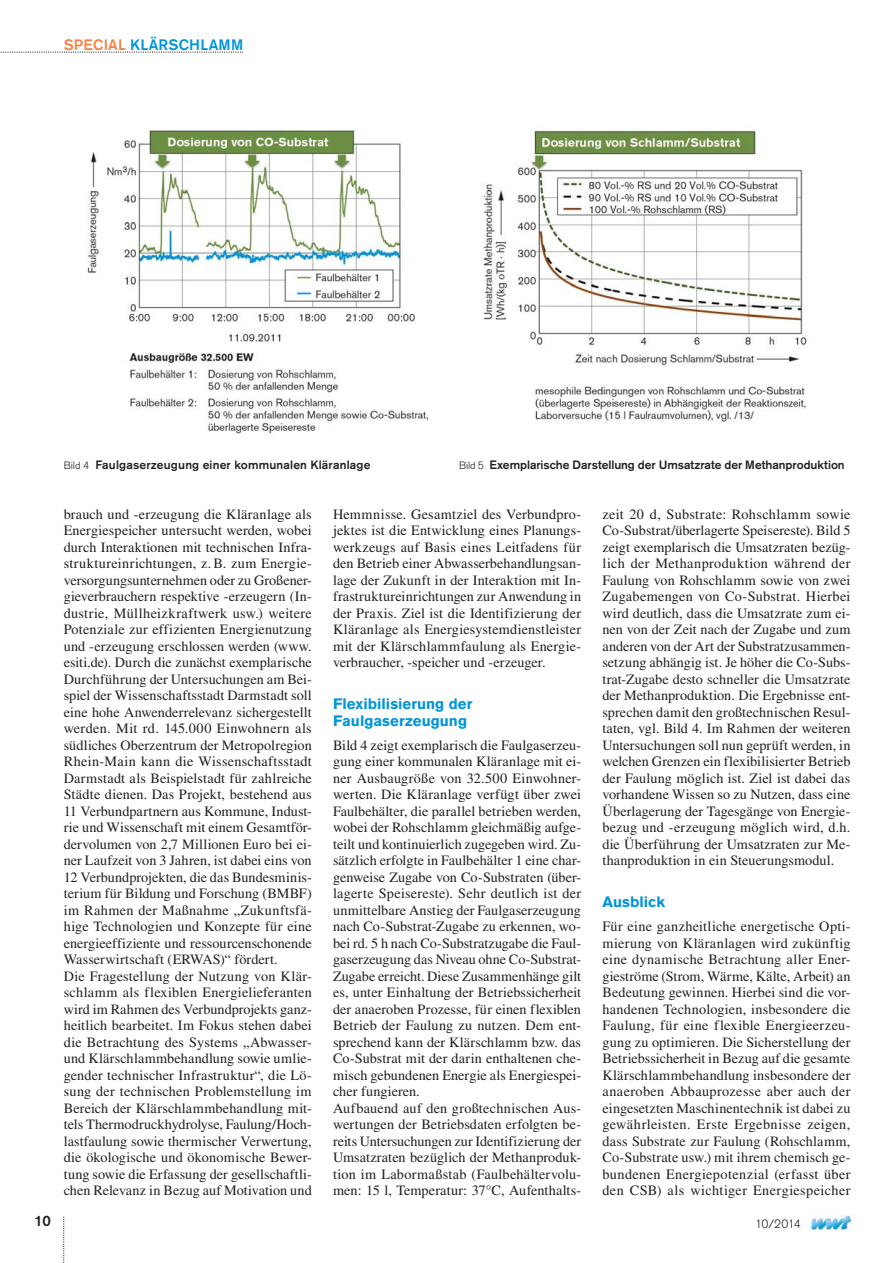
<style>
.page{position:relative;width:893px;height:1263px;background:#fff}
.page>*{position:absolute;margin:0;border:0;box-sizing:border-box;transform-origin:0 0}
.t1{font:700 15px/16.5px "Akzidenz Grotesk BQ";color:#0095d9}
.t2{font:500 15px "Akzidenz Grotesk BQ";letter-spacing:.015em;color:#0095d9}
.t3{font:500 15px "Akzidenz Grotesk BQ";color:#231f20}
.t4{font:14.25px/16.5px "Times LT Std";letter-spacing:.005em;color:#231f20;text-align:justify}
.t5{font:500 12px "Akzidenz Grotesk BQ";color:#231f20}
.t6{font:300 12px "Akzidenz Grotesk BQ";letter-spacing:-.045em;color:#231f20}
.s1{color:#f58345}
.s2{font-weight:300;font-size:10.5px}
</style>
<div class="page">
<svg style="left:0;top:52px;width:243px;height:1px"></svg>
<svg style="left:63px;top:1217px;width:1px;height:46px"></svg>
<img style="left:810px;top:1214px;width:42px;height:17px">
<img style="left:87px;top:130px;width:328px;height:212px">
<img style="left:483px;top:130px;width:324px;height:292px">
<img style="left:129px;top:353px;width:299px;height:81px">
<p class="t2" style="left:64px;top:39px;width:181px"><span class="s1">SPECIAL</span> KLÄRSCHLAMM</p>
<p class="t5" style="left:64px;top:461px;width:308px"><span class="s2">Bild 4</span> Faulgaserzeugung einer kommunalen Kläranlage</p>
<p class="t5" style="left:459px;top:461px;width:387px"><span class="s2">Bild 5</span> Exemplarische Darstellung der Umsatzrate der Methanproduktion</p>
<p class="t3" style="left:35px;top:1215px;width:18px">10</p>
<p class="t4" style="left:64px;top:507px;width:250px;text-align:left">brauch und -erzeugung die Kläranlage als Energiespeicher untersucht werden, wobei durch Interaktionen mit technischen Infra&shy;struktureinrichtungen, z. B. zum Energie&shy;versorgungsunternehmen oder zu Großener&shy;gieverbrauchern respektive -erzeugern (In&shy;dustrie, Müllheizkraftwerk usw.) weitere Potenziale zur effizienten Energienutzung und -erzeugung erschlossen werden (www. esiti.de). Durch die zunächst exemplarische Durchführung der Untersuchungen am Bei&shy;spiel der Wissenschaftsstadt Darmstadt soll eine hohe Anwenderrelevanz sichergestellt werden. Mit rd. 145.000 Einwohnern als südliches Oberzentrum der Metropolregion Rhein-Main kann die Wissenschaftsstadt Darmstadt als Beispielstadt für zahlreiche Städte dienen. Das Projekt, bestehend aus 11 Verbundpartnern aus Kommune, Indust&shy;rie und Wissenschaft mit einem Gesamtför&shy;dervolumen von 2,7 Millionen Euro bei ei&shy;ner Laufzeit von 3 Jahren, ist dabei eins von 12 Verbundprojekten, die das Bundesminis&shy;terium für Bildung und Forschung (BMBF) im Rahmen der Maßnahme „Zukunftsfä&shy;hige Technologien und Konzepte für eine energieeffiziente und ressourcenschonende Wasserwirtschaft (ERWAS)“ fördert.<br>Die Fragestellung der Nutzung von Klär&shy;schlamm als flexiblen Energielieferanten wird im Rahmen des Verbundprojekts ganz&shy;heitlich bearbeitet. Im Fokus stehen dabei die Betrachtung des Systems „Abwasser&shy;und Klärschlammbehandlung sowie umlie&shy;gender technischer Infrastruktur“, die Lö&shy;sung der technischen Problemstellung im Bereich der Klärschlammbehandlung mit&shy;tels Thermodruckhydrolyse, Faulung/Hoch&shy;lastfaulung sowie thermischer Verwertung, die ökologische und ökonomische Bewer&shy;tung sowie die Erfassung der gesellschaftli&shy;chen Relevanz in Bezug auf Motivation und</p>
<p class="t4" style="left:333px;top:507px;width:250px">Hemmnisse. Gesamtziel des Verbundpro&shy;jektes ist die Entwicklung eines Planungs&shy;werkzeugs auf Basis eines Leitfadens für den Betrieb einer Abwasserbehandlungsan&shy;lage der Zukunft in der Interaktion mit In&shy;frastruktureinrichtungen zur Anwendung in der Praxis. Ziel ist die Identifizierung der Kläranlage als Energiesystemdienstleister mit der Klärschlammfaulung als Energie&shy;verbraucher, -speicher und -erzeuger.</p>
<p class="t1" style="left:333px;top:697px;width:141px">Flexibilisierung der<br>Faulgaserzeugung</p>
<p class="t4" style="left:333px;top:738px;width:250px;text-align:left">Bild 4 zeigt exemplarisch die Faulgaserzeu&shy;gung einer kommunalen Kläranlage mit ei&shy;ner Ausbaugröße von 32.500 Einwohner&shy;werten. Die Kläranlage verfügt über zwei Faulbehälter, die parallel betrieben werden, wobei der Rohschlamm gleichmäßig aufge&shy;teilt und kontinuierlich zugegeben wird. Zu&shy;sätzlich erfolgte in Faulbehälter 1 eine char&shy;genweise Zugabe von Co-Substraten (über&shy;lagerte Speisereste). Sehr deutlich ist der unmittelbare Anstieg der Faulgaserzeugung nach Co-Substrat-Zugabe zu erkennen, wo&shy;bei rd. 5 h nach Co-Substratzugabe die Faul&shy;gaserzeugung das Niveau ohne Co-Substrat-Zugabe erreicht. Diese Zusammenhänge gilt es, unter Einhaltung der Betriebssicherheit der anaeroben Prozesse, für einen flexiblen Betrieb der Faulung zu nutzen. Dem ent&shy;sprechend kann der Klärschlamm bzw. das Co-Substrat mit der darin enthaltenen che&shy;misch gebundenen Energie als Energiespei&shy;cher fungieren.<br>Aufbauend auf den großtechnischen Aus&shy;wertungen der Betriebsdaten erfolgten be&shy;reits Untersuchungen zur Identifizierung der Umsatzraten bezüglich der Methanproduk&shy;tion im Labormaßstab (Faulbehältervolu&shy;men: 15 l, Temperatur: 37°C, Aufenthalts-</p>
<p class="t4" style="left:602px;top:507px;width:250px">zeit 20 d, Substrate: Rohschlamm sowie Co-Substrat/überlagerte Speisereste). Bild 5 zeigt exemplarisch die Umsatzraten bezüg&shy;lich der Methanproduktion während der Faulung von Rohschlamm sowie von zwei Zugabemengen von Co-Substrat. Hierbei wird deutlich, dass die Umsatzrate zum ei&shy;nen von der Zeit nach der Zugabe und zum anderen von der Art der Substratzusammen&shy;setzung abhängig ist. Je höher die Co-Subs&shy;trat-Zugabe desto schneller die Umsatzrate der Methanproduktion. Die Ergebnisse ent&shy;sprechen damit den großtechnischen Resul&shy;taten, vgl. Bild 4. Im Rahmen der weiteren Untersuchungen soll nun geprüft werden, in welchen Grenzen ein flexibilisierter Betrieb der Faulung möglich ist. Ziel ist dabei das vorhandene Wissen so zu Nutzen, dass eine Überlagerung der Tagesgänge von Energie&shy;bezug und -erzeugung möglich wird, d.h. die Überführung der Umsatzraten zur Me&shy;thanproduktion in ein Steuerungsmodul.</p>
<p class="t1" style="left:602px;top:895px;width:64px">Ausblick</p>
<p class="t4" style="left:602px;top:920px;width:250px">Für eine ganzheitliche energetische Opti&shy;mierung von Kläranlagen wird zukünftig eine dynamische Betrachtung aller Ener&shy;gieströme (Strom, Wärme, Kälte, Arbeit) an Bedeutung gewinnen. Hierbei sind die vor&shy;handenen Technologien, insbesondere die Faulung, für eine flexible Energieerzeu&shy;gung zu optimieren. Die Sicherstellung der Betriebssicherheit in Bezug auf die gesamte Klärschlammbehandlung insbesondere der anaeroben Abbauprozesse aber auch der eingesetzten Maschinentechnik ist dabei zu gewährleisten. Erste Ergebnisse zeigen, dass Substrate zur Faulung (Rohschlamm, Co-Substrate usw.) mit ihrem chemisch ge&shy;bundenen Energiepotenzial (erfasst über den CSB) als wichtiger Energiespeicher</p>
<p class="t6" style="left:755px;top:1220px;width:47px">10/2014</p>
</div>
